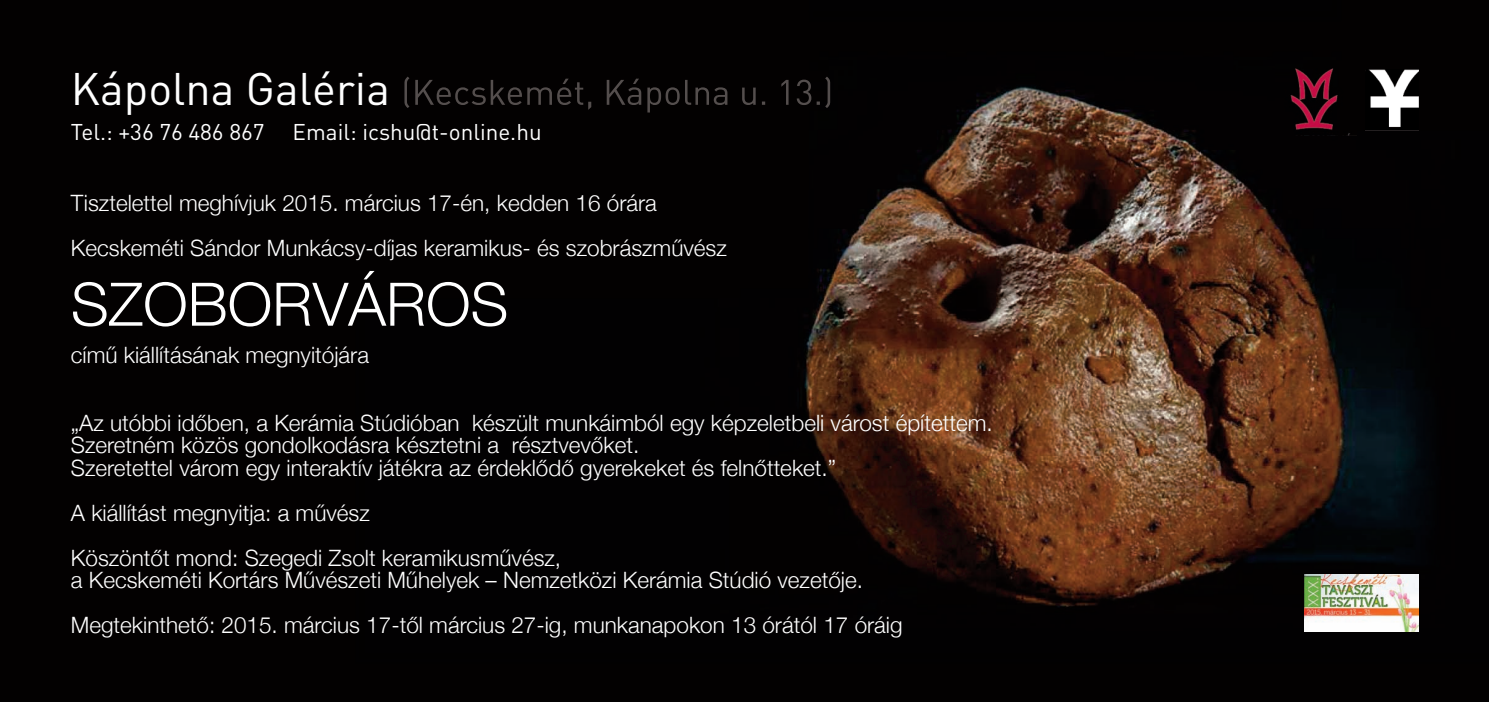
<style>
.page{position:relative;width:1489px;height:702px;background:#fff}
.page>*{position:absolute;margin:0;border:0;box-sizing:border-box;transform-origin:0 0}
.t1{font:300 60px "Helvetica Neue";color:#fff}
.t2{font:45px "DIN";color:#fff}
.t3{font:300 22.5px/45px "Helvetica Neue";color:#fff}
.t4{font:22.5px "DIN";color:#fff}
</style>
<div class="page">
<img style="left:0;top:0;width:1488px;height:702px">
<img style="left:404px;top:77px;width:167px;height:31px">
<img style="left:1304px;top:574px;width:113px;height:57px">
<img style="left:1364px;top:69px;width:53px;height:61px">
<img style="left:1274px;top:63px;width:82px;height:73px">
<h2 class="t2" style="left:71px;top:60px;width:320px">Kápolna Galéria</h2>
<p class="t4" style="left:71px;top:118px;width:472px">Tel.: +36 76 486 867 Email: icshu@t-online.hu</p>
<p class="t3" style="left:71px;top:180px;width:657px">Tisztelettel meghívjuk 2015. március 17-én, kedden 16 órára<br>Kecskeméti Sándor Munkácsy-díjas keramikus- és szobrászművész</p>
<h1 class="t1" style="left:71px;top:267px;width:439px">SZOBORVÁROS</h1>
<p class="t3" style="left:71px;top:332px;width:299px">című kiállításának megnyitójára</p>
<p class="t3" style="left:71px;top:411px;width:923px;line-height:22.5px">„Az utóbbi időben, a Kerámia Stúdióban készült munkáimból egy képzeletbeli várost építettem.<br>Szeretném közös gondolkodásra késztetni a résztvevőket.<br>Szeretettel várom egy interaktív játékra az érdeklődő gyerekeket és felnőtteket.”</p>
<p class="t3" style="left:71px;top:490px;width:492px">A kiállítást megnyitja: a művész<br>Köszöntőt mond: Szegedi Zsolt keramikusművész,</p>
<p class="t3" style="left:71px;top:557px;width:833px">a Kecskeméti Kortárs Művészeti Műhelyek – Nemzetközi Kerámia Stúdió vezetője.<br>Megtekinthető: 2015. március 17-től március 27-ig, munkanapokon 13 órától 17 óráig</p>
</div>
